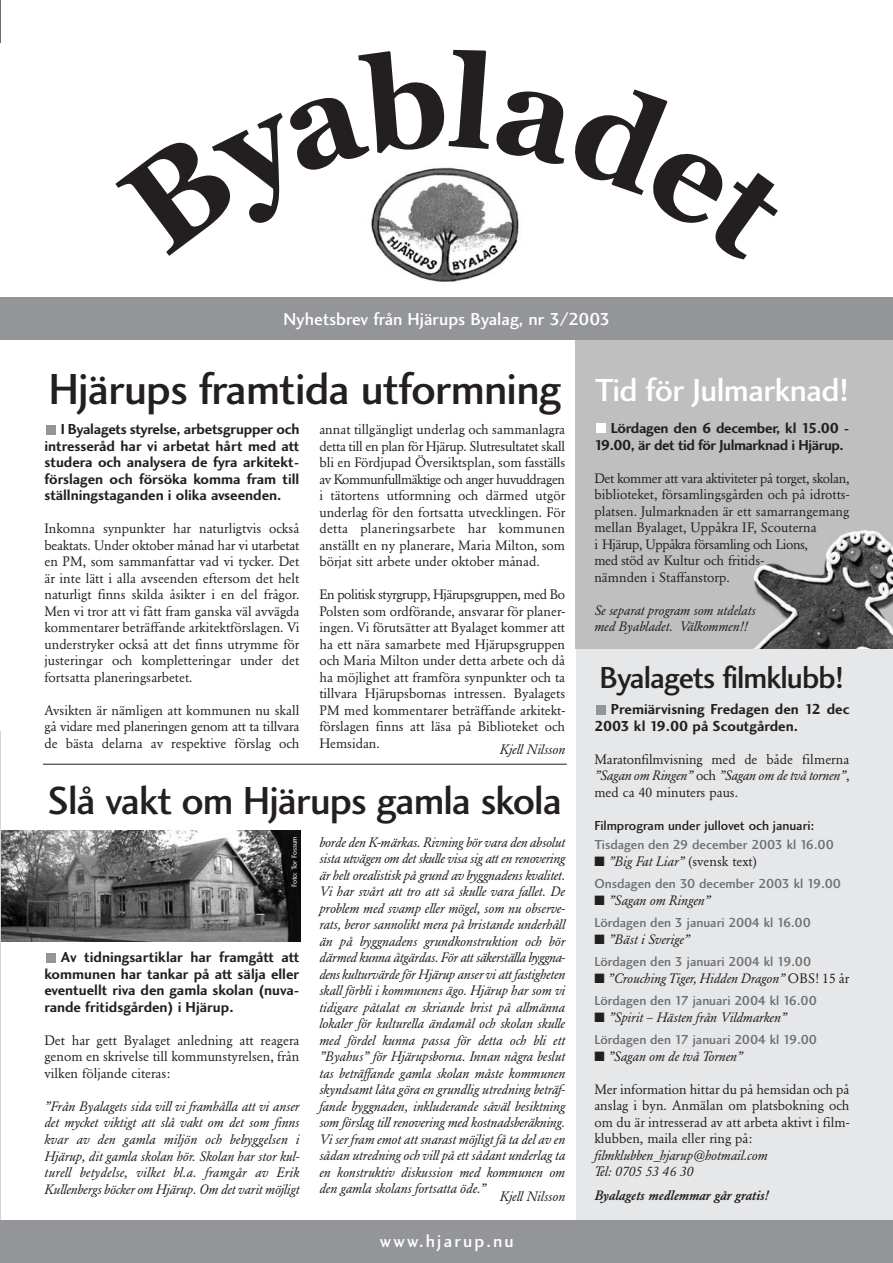
<style>
.page{position:relative;width:893px;height:1263px;background:#fff}
.page>*{position:absolute;margin:0;border:0;box-sizing:border-box;transform-origin:0 0}
.t1{font:45px "Charlotte Sans Medium Plain";letter-spacing:-.02em;color:#231f20}
.t2{font:40.5px "Charlotte Sans Medium Plain";letter-spacing:-.025em;color:#231f20}
.t3{font:33px "Charlotte Sans Medium Plain";letter-spacing:-.02em;color:#fff}
.t4{font:31.5px "Charlotte Sans Medium Plain";letter-spacing:-.03em;color:#231f20}
.t5{font:18px "Charlotte Sans Medium Plain";color:#fff}
.t6{font:18px "Charlotte Sans Medium Plain";letter-spacing:.12em;color:#fff}
.t7{font:15px/16.5px "Charlotte Sans Bold Plain";color:#231f20;text-align:justify}
.t8{font:15px/16.5px "Charlotte Sans Bold Plain";letter-spacing:-.03em;color:#231f20}
.t9{font:13.5px/16.5px "Garamond BE";color:#231f20;text-align:justify}
.t10{font:italic 13.5px/16.5px "Garamond BE";color:#231f20}
.t11{font:13.5px "Charlotte Sans Medium Plain";color:#6d6e70}
.t12{font:13.5px "Charlotte Sans Medium Plain";color:#231f20}
.t13{font:italic 500 13.5px "Garamond BE";color:#231f20}
.t14{font:7.5px "Charlotte Sans Book Plain";letter-spacing:-.005em;color:#fff}
.s1{font-style:italic}
.s2{font-style:normal}
</style>
<div class="page">
<div style="left:576px;top:646px;width:317px;height:584px;background:#e6e7e8"></div>
<img style="left:576px;top:340px;width:317px;height:309px">
<hr style="left:0;top:731px;width:1px;height:532px;background:#d1d3d4">
<hr style="left:0;top:0;width:1px;height:42px;background:#6d6e70">
<svg style="left:115px;top:113px;width:168px;height:143px"></svg>
<svg style="left:290px;top:50px;width:199px;height:120px"></svg>
<svg style="left:496px;top:91px;width:68px;height:73px"></svg>
<svg style="left:575px;top:89px;width:203px;height:170px"></svg>
<div style="left:0;top:1220px;width:893px;height:43px;background:#939598"></div>
<div style="left:0;top:297px;width:893px;height:43px;background:#939598"></div>
<img style="left:366px;top:164px;width:153px;height:118px">
<div style="left:46px;top:425px;width:9px;height:9px;background:#939598"></div>
<div style="left:596px;top:424px;width:9px;height:9px;background:#fff"></div>
<div style="left:46px;top:953px;width:9px;height:9px;background:#939598"></div>
<hr style="left:43px;top:764px;width:524px;height:1px;background:#231f20">
<img style="left:1px;top:830px;width:300px;height:112px">
<div style="left:596px;top:705px;width:9px;height:9px;background:#939598"></div>
<h3 class="t5" style="left:283px;top:312px;width:328px">Nyhetsbrev från Hjärups Byalag, nr 3/2003</h3>
<h1 class="t1" style="left:48px;top:372px;width:514px">Hjärups framtida utformning</h1>
<p class="t7" style="left:44px;top:422px;width:256px;text-indent:16px">I Byalagets styrelse, arbetsgrupper och intresseråd har vi arbetat hårt med att studera och analysera de fyra arkitekt&shy;förslagen och försöka komma fram till ställningstaganden i olika avseenden.</p>
<p class="t9" style="left:44px;top:521px;width:256px">Inkomna synpunkter har naturligtvis också beaktats. Under oktober månad har vi utarbetat en PM, som sammanfattar vad vi tycker. Det är inte lätt i alla avseenden eftersom det helt naturligt finns skilda åsikter i en del frågor.<br>Men vi tror att vi fått fram ganska väl avvägda kommentarer beträffande arkitektförslagen. Vi understryker också att det finns utrymme för justeringar och kompletteringar under det fortsatta planeringsarbetet.</p>
<p class="t9" style="left:44px;top:703px;width:256px">Avsikten är nämligen att kommunen nu skall gå vidare med planeringen genom att ta tillvara de bästa delarna av respektive förslag och</p>
<p class="t9" style="left:319px;top:423px;width:247px">annat tillgängligt underlag och sammanlagra detta till en plan för Hjärup. Slutresultatet skall bli en Fördjupad Översiktsplan, som fasställs av Kommunfullmäktige och anger huvuddragen i tätortens utformning och därmed utgör underlag för den fortsatta utvecklingen. För detta planeringsarbete har kommunen anställt en ny planerare, Maria Milton, som börjat sitt arbete under oktober månad.</p>
<p class="t9" style="left:319px;top:588px;width:247px">En politisk styrgrupp, Hjärupsgruppen, med Bo Polsten som ordförande, ansvarar för planer&shy;ingen. Vi förutsätter att Byalaget kommer att ha ett nära samarbete med Hjärupsgruppen och Maria Milton under detta arbete och då ha möjlighet att framföra synpunkter och ta tillvara Hjärupsbornas intressen. Byalagets PM med kommentarer beträffande arkitekt&shy;förslagen finns att läsa på Biblioteket och Hemsidan.</p>
<p class="t10" style="left:500px;top:742px;width:67px">Kjell Nilsson</p>
<h2 class="t2" style="left:48px;top:785px;width:516px">Slå vakt om Hjärups gamla skola</h2>
<p class="t14" style="left:291px;top:887px;width:52px;rotate:-90deg">Foto: Tor Fossum</p>
<p class="t7" style="left:44px;top:950px;width:256px;text-indent:16px">Av tidningsartiklar har framgått att kommunen har tankar på att sälja eller eventuellt riva den gamla skolan (nuva&shy;rande fritidsgården) i Hjärup.</p>
<p class="t9" style="left:44px;top:1033px;width:256px">Det har gett Byalaget anledning att reagera genom en skrivelse till kommunstyrelsen, från vilken följande citeras:</p>
<p class="t10" style="left:44px;top:1099px;width:257px;text-align:justify">”Från Byalagets sida vill vi framhålla att vi anser det mycket viktigt att slå vakt om det som finns kvar av den gamla miljön och bebyggelsen i Hjärup, dit gamla skolan hör. Skolan har stor kul&shy;turell betydelse, vilket bl.a. framgår av Erik Kullenbergs böcker om Hjärup. Om det varit möjligt</p>
<p class="t10" style="left:319px;top:835px;width:247px;text-align:justify">borde den K-märkas. Rivning bör vara den absolut sista utvägen om det skulle visa sig att en renovering är helt orealistisk på grund av byggnadens kvalitet.<br>Vi har svårt att tro att så skulle vara fallet. De problem med svamp eller mögel, som nu observe&shy;rats, beror sannolikt mera på bristande underhåll än på byggnadens grundkonstruktion och bör därmed kunna åtgärdas. För att säkerställa byggna&shy;dens kulturvärde för Hjärup anser vi att fastigheten skall förbli i kommunens ägo. Hjärup har som vi tidigare påtalat en skriande brist på allmänna lokaler för kulturella ändamål och skolan skulle med fördel kunna passa för detta och bli ett ”Byahus” för Hjärupsborna. Innan några beslut tas beträffande gamla skolan måste kommunen skyndsamt låta göra en grundlig utredning beträf&shy;fande byggnaden, inkluderande såväl besiktning som förslag till renovering med kostnadsberäkning.<br>Vi ser fram emot att snarast möjligt få ta del av en sådan utredning och vill på ett sådant underlag ta en konstruktiv diskussion med kommunen om den gamla skolans fortsatta öde.”</p>
<p class="t10" style="left:500px;top:1189px;width:67px">Kjell Nilsson</p>
<h3 class="t6" style="left:380px;top:1234px;width:135px">www.hjarup.nu</h3>
<h3 class="t3" style="left:595px;top:377px;width:255px">Tid för Julmarknad!</h3>
<p class="t8" style="left:594px;top:421px;width:256px;text-indent:16px">Lördagen den 6 december, kl 15.00 -<br>19.00, är det tid för Julmarknad i Hjärup.</p>
<p class="t9" style="left:594px;top:471px;width:256px;text-align:left">Det kommer att vara aktiviteter på torget, skolan, biblioteket, församlingsgården och på idrotts&shy;platsen. Julmarknaden är ett samarrangemang mellan Byalaget, Uppåkra IF, Scouterna<br>i Hjärup, Uppåkra församling och Lions,<br>med stöd av Kultur och fritids-<br>nämnden i Staffanstorp.</p>
<p class="t10" style="left:594px;top:603px;width:163px">Se separat program som utdelats med Byabladet. Välkommen!!</p>
<h3 class="t4" style="left:600px;top:665px;width:246px">Byalagets filmklubb!</h3>
<p class="t7" style="left:594px;top:702px;width:256px;text-indent:16px">Premiärvisning Fredagen den 12 dec<br>2003 kl 19.00 på Scoutgården.</p>
<p class="t9" style="left:594px;top:752px;width:256px">Maratonfilmvisning med de både filmerna <span class="s1">”Sagan om Ringen”</span> och <span class="s1">”Sagan om de två tornen”</span>, med ca 40 minuters paus.</p>
<p class="t12" style="left:594px;top:820px;width:221px">Filmprogram under jullovet och januari:</p>
<p class="t11" style="left:594px;top:840px;width:241px">Tisdagen den 29 december 2003 kl 16.00</p>
<p class="t10" style="left:594px;top:854px;width:164px">■ ”Big Fat Liar” <span class="s2">(svensk text)</span></p>
<p class="t11" style="left:594px;top:879px;width:248px">Onsdagen den 30 december 2003 kl 19.00</p>
<p class="t10" style="left:594px;top:893px;width:118px">■ ”Sagan om Ringen”</p>
<p class="t11" style="left:594px;top:918px;width:218px">Lördagen den 3 januari 2004 kl 16.00</p>
<p class="t10" style="left:594px;top:932px;width:97px">■ ”Bäst i Sverige”</p>
<p class="t11" style="left:594px;top:957px;width:218px">Lördagen den 3 januari 2004 kl 19.00</p>
<p class="t10" style="left:594px;top:971px;width:256px">■ ”Crouching Tiger, Hidden Dragon” <span class="s2">OBS! 15 år</span></p>
<p class="t11" style="left:594px;top:996px;width:224px">Lördagen den 17 januari 2004 kl 16.00</p>
<p class="t10" style="left:594px;top:1010px;width:194px">■ ”Spirit – Hästen från Vildmarken”</p>
<p class="t11" style="left:594px;top:1035px;width:224px">Lördagen den 17 januari 2004 kl 19.00</p>
<p class="t10" style="left:594px;top:1049px;width:150px">■ ”Sagan om de två Tornen”</p>
<p class="t9" style="left:594px;top:1082px;width:256px">Mer information hittar du på hemsidan och på anslag i byn. Anmälan om platsbokning och om du är intresserad av att arbeta aktivt i film&shy;klubben, maila eller ring på:</p>
<p class="t10" style="left:594px;top:1148px;width:175px">filmklubben_hjarup@hotmail.com<br>Tel: 0705 53 46 30</p>
<p class="t13" style="left:594px;top:1190px;width:175px">Byalagets medlemmar går gratis!</p>
</div>
